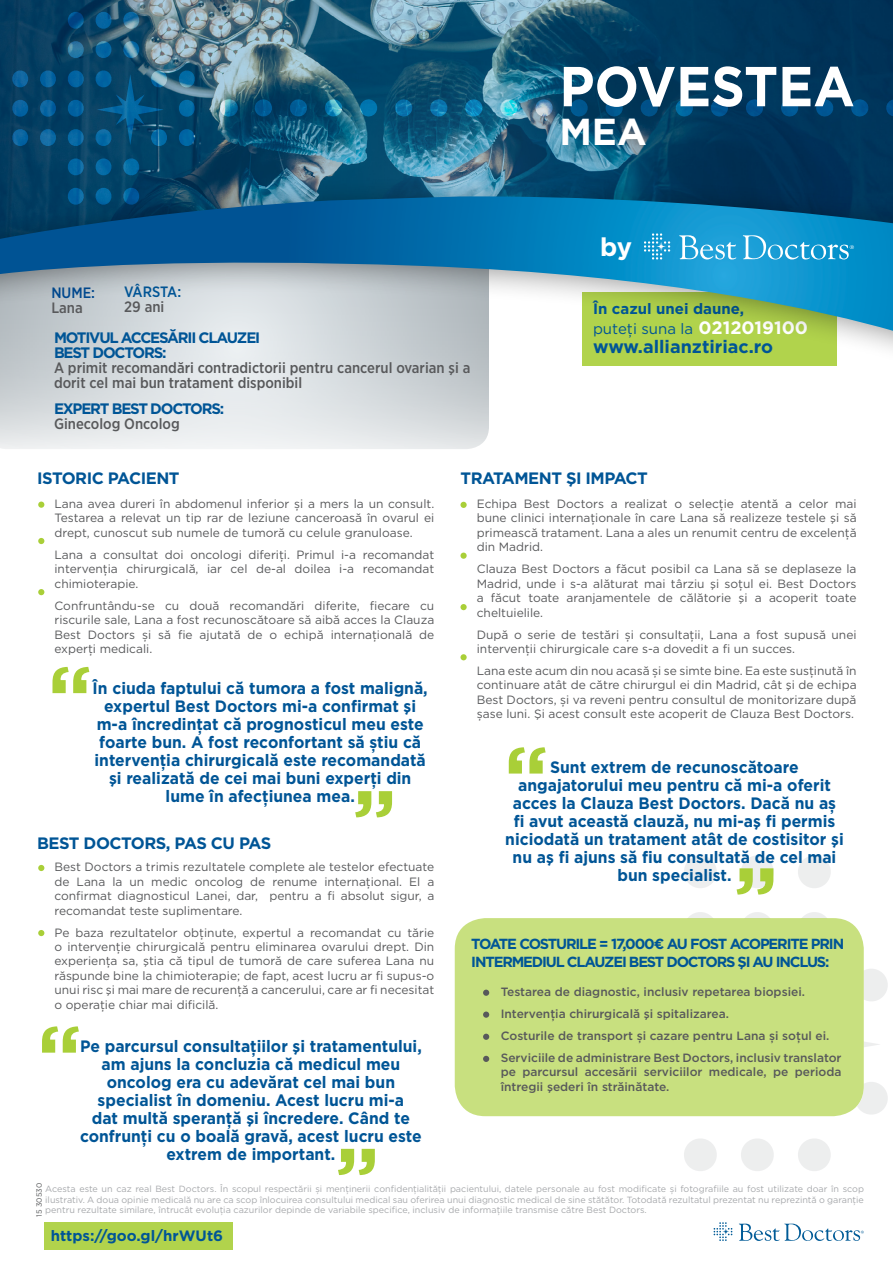
<style>
.page{position:relative;width:893px;height:1263px;background:#fff}
.page>*{position:absolute;margin:0;border:0;box-sizing:border-box;transform-origin:0 0}
.t1{font:700 81.45px "Gotham";color:#a9cf38}
.t2{font:700 56.25px "Gotham";color:#fff;scale:.93 1}
.t3{font:700 37.5px "Gotham";color:#fff}
.t4{font:700 25.65px "Gotham";color:#fff}
.t5{font:700 18px "Gotham";color:#005596}
.t6{font:700 16.5px/18px "Gotham";color:#005596;text-align:center;scale:.95 1}
.t7{font:700 16.5px "Gotham";letter-spacing:-.03em;color:#005596}
.t8{font:700 15.15px/15px "Gotham";letter-spacing:-.08em;color:#005596}
.t9{font:500 15px/15px "Gotham Narrow";color:#58595b}
.t10{font:700 15px/19.5px "Gotham";color:#005596}
.t11{font:500 15px "Gotham Narrow";letter-spacing:-.015em;color:#005596}
.t12{font:500 15px "Gotham Narrow";color:#004990}
.t13{font:700 14.55px/17.5px "Gotham";letter-spacing:-.08em;color:#005596}
.t14{font:12px/14.4px "Gotham";color:#58595b;text-align:justify}
.t15{font:500 12px/22px "Gotham";color:#58595b}
.t16{font:9px/10.8px "Gotham";color:#a7a9ac;text-align:justify}
.t17{font:7.5px "Gotham";color:#58595b}
.s1{font-weight:400}
.s2{font-size:18px;color:#fff}
</style>
<div class="page">
<svg style="left:0;top:370px;width:489px;height:79px;background:#dde2e4"></svg>
<svg style="left:684px;top:856px;width:204px;height:315px"></svg>
<svg style="left:851px;top:976px;width:29px;height:136px"></svg>
<svg style="left:38px;top:502px;width:6px;height:6px"></svg>
<svg style="left:38px;top:538px;width:6px;height:6px"></svg>
<svg style="left:38px;top:589px;width:6px;height:6px"></svg>
<svg style="left:38px;top:865px;width:6px;height:6px"></svg>
<svg style="left:38px;top:930px;width:6px;height:6px"></svg>
<div style="left:460px;top:502px;width:7px;height:6px;background:#a9cf38;border-radius:50%"></div>
<div style="left:460px;top:553px;width:7px;height:6px;background:#a9cf38;border-radius:50%"></div>
<div style="left:460px;top:604px;width:7px;height:6px;background:#a9cf38;border-radius:50%"></div>
<div style="left:460px;top:654px;width:7px;height:6px;background:#a9cf38;border-radius:50%"></div>
<div style="left:455px;top:918px;width:409px;height:198px;background:#c8e07f;border-radius:31px"></div>
<svg style="left:483px;top:990px;width:6px;height:6px"></svg>
<div style="left:483px;top:1011px;width:6px;height:7px;background:#58595b;border-radius:50%"></div>
<svg style="left:483px;top:1034px;width:6px;height:6px"></svg>
<svg style="left:483px;top:1056px;width:6px;height:6px"></svg>
<svg style="left:739px;top:1223px;width:125px;height:18px"></svg>
<svg style="left:714px;top:1222px;width:18px;height:19px"></svg>
<svg style="left:0;top:0;width:893px;height:174px;background:#1e5574"></svg>
<div style="left:0;top:174px;width:893px;height:196px;background:#000;opacity:.37"></div>
<img style="left:0;top:196px;width:893px;height:135px">
<svg style="left:228px;top:99px;width:1px;height:17px"></svg>
<svg style="left:263px;top:99px;width:630px;height:17px;background:#0e567f"></svg>
<svg style="left:679px;top:235px;width:175px;height:24px;background:#42aedb"></svg>
<svg style="left:644px;top:233px;width:26px;height:26px"></svg>
<svg style="left:12px;top:12px;width:183px;height:193px;background:#125075"></svg>
<div style="left:44px;top:1222px;width:189px;height:27px;background:#b1d34c"></div>
<h2 class="t2" style="left:559px;top:49px;width:319px">POVESTEA</h2>
<h3 class="t3" style="left:559px;top:107px;width:89px">MEA</h3>
<p class="t11" style="left:124px;top:283px;width:59px">VÂRSTA:</p>
<p class="t9" style="left:124px;top:299px;width:42px">29 ani</p>
<p class="t8" style="left:54px;top:330px;width:208px">MOTIVUL ACCESĂRII CLAUZEI<br>BEST DOCTORS:</p>
<p class="t9" style="left:54px;top:360px;width:418px">A primit recomandări contradictorii pentru cancerul ovarian şi a dorit cel mai bun tratament disponibil</p>
<p class="t8" style="left:54px;top:401px;width:172px">EXPERT BEST DOCTORS:</p>
<p class="t9" style="left:54px;top:416px;width:127px">Ginecolog Oncolog</p>
<p class="t12" style="left:51px;top:283px;width:45px">NUME:</p>
<p class="t9" style="left:51px;top:300px;width:33px">Lana</p>
<h3 class="t4" style="left:600px;top:230px;width:33px">by</h3>
<p class="t10" style="left:593px;top:299px;width:217px">În cazul unei daune,<br><span class="s1">puteţi suna la</span> <span class="s2">0212019100</span></p>
<h3 class="t5" style="left:593px;top:335px;width:182px">www.allianztiriac.ro</h3>
<h3 class="t7" style="left:37px;top:467px;width:144px">ISTORIC PACIENT</h3>
<p class="t14" style="left:55px;top:496px;width:381px">Lana avea dureri în abdomenul inferior și a mers la un consult.<br>Testarea a relevat un tip rar de leziune canceroasă în ovarul ei drept, cunoscut sub numele de tumoră cu celule granuloase.</p>
<p class="t14" style="left:55px;top:547px;width:381px">Lana a consultat doi oncologi diferiţi. Primul i-a recomandat intervenţia chirurgicală, iar cel de-al doilea i-a recomandat chimioterapie.</p>
<p class="t14" style="left:55px;top:598px;width:381px">Confruntându-se cu două recomandări diferite, fiecare cu riscurile sale, Lana a fost recunoscătoare să aibă acces la Clauza Best Doctors și să fie ajutată de o echipă internaţională de experţi medicali.</p>
<h1 class="t1" style="left:92px;top:712px;width:45px;rotate:-180deg">”</h1>
<p class="t6" style="left:93px;top:679px;width:354px">În ciuda faptului că tumora a fost malignă, expertul Best Doctors mi-a confirmat şi m-a încredinţat că prognosticul meu este foarte bun. A fost reconfortant să știu că intervenţia chirurgicală este recomandată şi realizată de cei mai buni experţi din lume în afecţiunea mea.</p>
<h1 class="t1" style="left:353px;top:772px;width:45px">”</h1>
<h3 class="t7" style="left:37px;top:832px;width:236px">BEST DOCTORS, PAS CU PAS</h3>
<p class="t14" style="left:55px;top:860px;width:381px">Best Doctors a trimis rezultatele complete ale testelor efectuate de Lana la un medic oncolog de renume internaţional. El a confirmat diagnosticul Lanei, dar, pentru a fi absolut sigur, a recomandat teste suplimentare.</p>
<p class="t14" style="left:55px;top:925px;width:381px">Pe baza rezultatelor obținute, expertul a recomandat cu tărie o intervenție chirurgicală pentru eliminarea ovarului drept. Din experiența sa, ştia că tipul de tumoră de care suferea Lana nu răspunde bine la chimioterapie; de fapt, acest lucru ar fi supus-o unui risc şi mai mare de recurență a cancerului, care ar fi necesitat o operație chiar mai dificilă.</p>
<h1 class="t1" style="left:81px;top:1071px;width:45px;rotate:-180deg">”</h1>
<p class="t6" style="left:80px;top:1037px;width:361px">Pe parcursul consultaţiilor şi tratamentului, am ajuns la concluzia că medicul meu oncolog era cu adevărat cel mai bun specialist în domeniu. Acest lucru mi-a<br>dat multă speranţă şi încredere. Când te confrunţi cu o boală gravă, acest lucru este extrem de important.</p>
<h1 class="t1" style="left:335px;top:1130px;width:45px">”</h1>
<h3 class="t7" style="left:460px;top:467px;width:189px">TRATAMENT ŞI IMPACT</h3>
<p class="t14" style="left:477px;top:496px;width:381px">Echipa Best Doctors a realizat o selecţie atentă a celor mai bune clinici internaţionale în care Lana să realizeze testele şi să primească tratament. Lana a ales un renumit centru de excelenţă din Madrid.</p>
<p class="t14" style="left:477px;top:562px;width:381px">Clauza Best Doctors a făcut posibil ca Lana să se deplaseze la Madrid, unde i s-a alăturat mai târziu şi soțul ei. Best Doctors a făcut toate aranjamentele de călătorie şi a acoperit toate cheltuielile.</p>
<p class="t14" style="left:477px;top:627px;width:381px">După o serie de testări și consultații, Lana a fost supusă unei intervenții chirurgicale care s-a dovedit a fi un succes.</p>
<p class="t14" style="left:477px;top:663px;width:381px">Lana este acum din nou acasă și se simte bine. Ea este susținută în continuare atât de către chirurgul ei din Madrid, cât şi de echipa Best Doctors, și va reveni pentru consultul de monitorizare după șase luni. Şi acest consult este acoperit de Clauza Best Doctors.</p>
<h1 class="t1" style="left:548px;top:792px;width:45px;rotate:-180deg">”</h1>
<p class="t6" style="left:505px;top:758px;width:358px">Sunt extrem de recunoscătoare angajatorului meu pentru că mi-a oferit acces la Clauza Best Doctors. Dacă nu aș<br>fi avut această clauză, nu mi-aş fi permis niciodată un tratament atât de costisitor şi nu aş fi ajuns să fiu consultată de cel mai bun specialist.</p>
<h1 class="t1" style="left:734px;top:849px;width:45px">”</h1>
<p class="t13" style="left:471px;top:935px;width:374px">TOATE COSTURILE = 17,000€ AU FOST ACOPERITE PRIN<br>INTERMEDIUL CLAUZEI BEST DOCTORS ŞI AU INCLUS:</p>
<p class="t15" style="left:501px;top:980px;width:342px">Testarea de diagnostic, inclusiv repetarea biopsiei.<br>Intervenţia chirurgicală şi spitalizarea.<br>Costurile de transport și cazare pentru Lana și soțul ei.<br>Serviciile de administrare Best Doctors, inclusiv translator</p>
<p class="t15" style="left:501px;top:1065px;width:342px;line-height:14.4px">pe parcursul accesării serviciilor medicale, pe perioda întregii şederi în străinătate.</p>
<p class="t17" style="left:34px;top:1217px;width:35px;rotate:-90deg">15 30530</p>
<p class="t16" style="left:45px;top:1183px;width:820px">Acesta este un caz real Best Doctors. În scopul respectării și menţinerii confidențialităţii pacientului, datele personale au fost modificate și fotografiile au fost utilizate doar în scop ilustrativ. A doua opinie medicală nu are ca scop înlocuirea consultului medical sau oferirea unui diagnostic medical de sine stătător. Totodată rezultatul prezentat nu reprezintă o garanţie pentru rezultate similare, întrucât evoluţia cazurilor depinde de variabile specifice, inclusiv de informaţiile transmise către Best Doctors.</p>
<p class="t10" style="left:51px;top:1226px;width:174px">https://goo.gl/hrWUt6</p>
</div>
